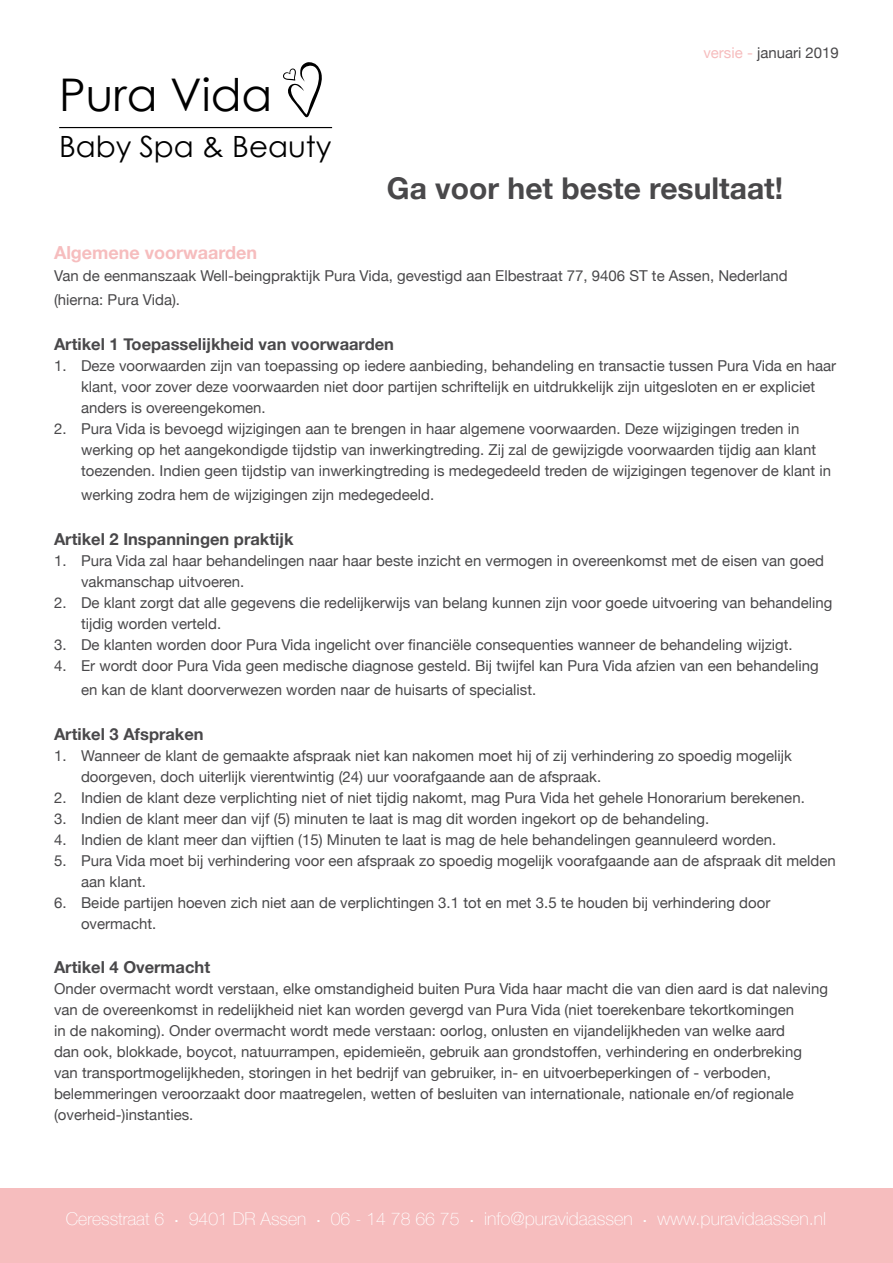
<style>
.page{position:relative;width:893px;height:1263px;background:#fff}
.page>*{position:absolute;margin:0;border:0;box-sizing:border-box;transform-origin:0 0}
.t1{font:45px "Century Gothic";color:#000}
.t2{font:700 30px "Helvetica Neue";color:#49484a}
.t3{font:29.25px "Century Gothic";color:#000}
.t4{font:100 18px "Helvetica Neue";color:#fff}
.t5{font:700 18px "Helvetica Neue";color:#f6bdbe}
.t6{font:700 16.5px "Helvetica Neue";color:#49484a}
.t7{font:15px/21px "Helvetica Neue";color:#49484a}
.s1{color:#f6bdbe}
.s2{font-size:17.7px}
</style>
<div class="page">
<svg style="left:283px;top:62px;width:39px;height:56px"></svg>
<hr style="left:59px;top:127px;width:273px;height:1px;background:#000">
<div style="left:0;top:1188px;width:893px;height:75px;background:#f6bdbe"></div>
<h1 class="t1" style="left:59px;top:63px;width:215px">Pura Vida</h1>
<h3 class="t3" style="left:59px;top:126px;width:274px">Baby Spa &amp; Beauty</h3>
<p class="t7" style="left:703px;top:42px;width:137px"><span class="s1">versie -</span> januari 2019</p>
<h2 class="t2" style="left:387px;top:170px;width:398px">Ga voor het beste resultaat!</h2>
<p class="t5" style="left:54px;top:241px;width:205px">Algemene voorwaarden</p>
<p class="t7" style="left:54px;top:264px;width:735px;line-height:24px">Van de eenmanszaak Well-beingpraktijk Pura Vida, gevestigd aan Elbestraat 77, 9406 ST te Assen, Nederland (hierna: Pura Vida).</p>
<p class="t6" style="left:54px;top:334px;width:342px">Artikel 1 Toepasselijkheid van voorwaarden</p>
<p class="t7" style="left:81px;top:355px;width:757px;text-indent:-27px">1. Deze voorwaarden zijn van toepassing op iedere aanbieding, behandeling en transactie tussen Pura Vida en haar klant, voor zover deze voorwaarden niet door partijen schriftelijk en uitdrukkelijk zijn uitgesloten en er expliciet anders is overeengekomen.</p>
<p class="t7" style="left:81px;top:418px;width:752px;text-indent:-27px">2. Pura Vida is bevoegd wijzigingen aan te brengen in haar algemene voorwaarden. Deze wijzigingen treden in werking op het aangekondigde tijdstip van inwerkingtreding. Zij zal de gewijzigde voorwaarden tijdig aan klant toezenden. Indien geen tijdstip van inwerkingtreding is medegedeeld treden de wijzigingen tegenover de klant in</p>
<p class="t7" style="left:81px;top:484px;width:355px">werking zodra hem de wijzigingen zijn medegedeeld.</p>
<p class="t6" style="left:54px;top:529px;width:241px">Artikel 2 Inspanningen praktijk</p>
<p class="t7" style="left:81px;top:550px;width:744px;text-indent:-27px">1. Pura Vida zal haar behandelingen naar haar beste inzicht en vermogen in overeenkomst met de eisen van goed vakmanschap uitvoeren.</p>
<p class="t7" style="left:81px;top:592px;width:753px;text-indent:-27px">2. De klant zorgt dat alle gegevens die redelijkerwijs van belang kunnen zijn voor goede uitvoering van behandeling tijdig worden verteld.</p>
<p class="t7" style="left:54px;top:634px;width:740px">3. De klanten worden door Pura Vida ingelicht over financiële consequenties wanneer de behandeling wijzigt.</p>
<p class="t7" style="left:81px;top:654px;width:739px;line-height:24px;text-indent:-27px">4. Er wordt door Pura Vida geen medische diagnose gesteld. Bij twijfel kan Pura Vida afzien van een behandeling en kan de klant doorverwezen worden naar de huisarts of specialist.</p>
<p class="t6" style="left:54px;top:724px;width:151px">Artikel 3 Afspraken</p>
<p class="t7" style="left:81px;top:745px;width:712px;text-indent:-27px">1. Wanneer de klant de gemaakte afspraak niet kan nakomen moet hij of zij verhindering zo spoedig mogelijk doorgeven, doch uiterlijk vierentwintig (24) uur voorafgaande aan de afspraak.</p>
<p class="t7" style="left:54px;top:787px;width:752px">2. Indien de klant deze verplichting niet of niet tijdig nakomt, mag Pura Vida het gehele Honorarium berekenen.</p>
<p class="t7" style="left:54px;top:808px;width:657px">3. Indien de klant meer dan vijf (5) minuten te laat is mag dit worden ingekort op de behandeling.</p>
<p class="t7" style="left:54px;top:829px;width:724px">4. Indien de klant meer dan vijftien (15) Minuten te laat is mag de hele behandelingen geannuleerd worden.</p>
<p class="t7" style="left:81px;top:850px;width:756px;text-indent:-27px">5. Pura Vida moet bij verhindering voor een afspraak zo spoedig mogelijk voorafgaande aan de afspraak dit melden aan klant.</p>
<p class="t7" style="left:81px;top:892px;width:691px;text-indent:-27px">6. Beide partijen hoeven zich niet aan de verplichtingen 3.1 tot en met 3.5 te houden bij verhindering door overmacht.</p>
<p class="t6" style="left:54px;top:957px;width:158px">Artikel 4 Overmacht</p>
<p class="t7" style="left:54px;top:978px;width:776px">Onder overmacht wordt verstaan, elke omstandigheid buiten Pura Vida haar macht die van dien aard is dat naleving van de overeenkomst in redelijkheid niet kan worden gevergd van Pura Vida (niet toerekenbare tekortkomingen<br>in de nakoming). Onder overmacht wordt mede verstaan: oorlog, onlusten en vijandelijkheden van welke aard<br>dan ook, blokkade, boycot, natuurrampen, epidemieën, gebruik aan grondstoffen, verhindering en onderbreking van transportmogelijkheden, storingen in het bedrijf van gebruiker, in- en uitvoerbeperkingen of - verboden, belemmeringen veroorzaakt door maatregelen, wetten of besluiten van internationale, nationale en/of regionale (overheid-)instanties.</p>
<p class="t4" style="left:66px;top:1205px;width:762px"><span class="s2">Ceresstraat 6</span> <sup>.</sup> <span class="s2">9401 DR Assen</span> <sup>.</sup> <span class="s2">06 - 14 78 66 75</span> <sup>.</sup> info@puravidaassen <sup>.</sup> www.puravidaassen.nl</p>
</div>
